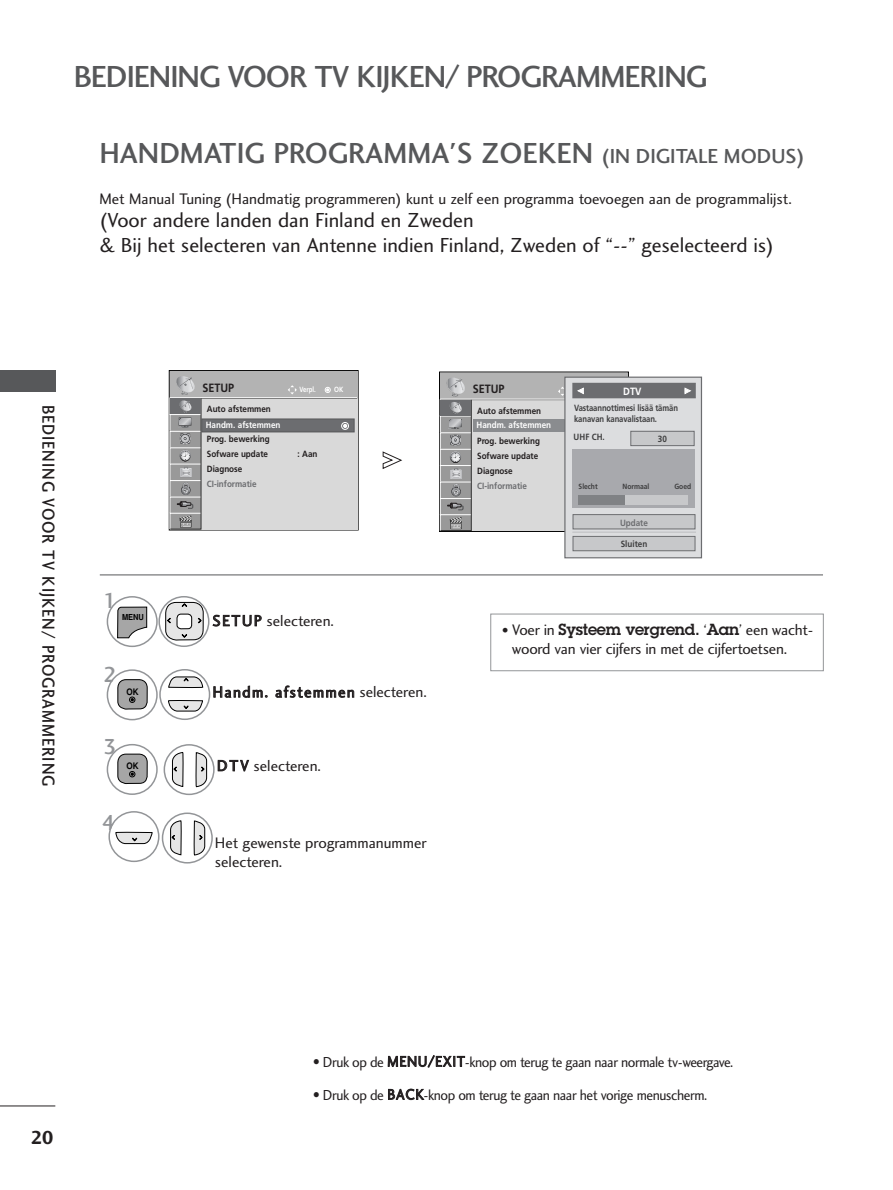
<style>
.page{position:relative;width:893px;height:1190px;background:#fff}
.page>*{position:absolute;margin:0;border:0;box-sizing:border-box;transform-origin:0 0}
.t1{font:31.5px "Charlotte Sans Medium Plain";letter-spacing:-.03em;color:#57585a}
.t2{font:30px "Charlotte Sans Medium Plain";color:#57585a}
.t3{font:22.5px "Charlotte Sans Medium Plain";color:#939598}
.t4{font:21px/25.2px "Charlotte Sans Book Plain";color:#231f20}
.t5{font:19.5px "Charlotte Sans Bold Plain";color:#231f20}
.t6{font:18px "Charlotte Sans Medium Plain";letter-spacing:.06em;color:#231f20;scale:.9 1}
.t7{font:15.75px/19.5px "Charlotte Sans Book Plain";color:#231f20}
.t8{font:600 15.75px "Lubalin Graph";letter-spacing:-.01em;color:#231f20}
.t9{font:15.75px "Charlotte Sans Book Plain";letter-spacing:.085em;color:#231f20}
.t10{font:15px "Charlotte Sans Book Plain";letter-spacing:-.03em;color:#231f20;scale:.95 1}
.t11{font:700 12px "Frutiger";color:#231f20;scale:.9 1}
.t12{font:700 10.5px "Frutiger";color:#fff;scale:.9 1}
.t13{font:700 9px/15px "Frutiger";color:#231f20;scale:.9 1}
.t14{font:700 9px/10.8px "Frutiger";letter-spacing:-.01em;color:#3e3e3f;scale:.85 1}
.t15{font:700 9px "Frutiger";color:#6c6d70;scale:.9 1}
.t16{font:700 9px "Frutiger";color:#fff;scale:.9 1}
.t17{font:700 9px "Frutiger";letter-spacing:-.01em;color:#3e3e3f;scale:.9 1}
.t18{font:700 9px "Helvetica";color:#000;scale:.9 1}
.t19{font:700 8.25px "Helvetica";color:#000;scale:.9 1}
.t20{font:700 7.5px "Frutiger";color:#3e3e3f;scale:.9 1}
.t21{font:700 7.5px "Frutiger";color:#fff;scale:.8 1}
.t22{font:700 7.5px "Frutiger";color:#fff;scale:.85 1}
.t23{font:6px "FZDING33";color:#fff}
.s1{font-size:21px}
.s2{font-family:"Charlotte Sans Book Plain";font-weight:400;font-size:14.25px}
.s3{font-family:"Charlotte Sans Book Plain";font-weight:400}
.s4{font-size:15.75px}
</style>
<div class="page">
<hr style="left:0;top:1105px;width:55px;height:1px;background:#231f20">
<div style="left:0;top:370px;width:55px;height:21px;background:#57585a"></div>
<div style="left:440px;top:373px;width:187px;height:26px;background:#b3b3b3"></div>
<div style="left:471px;top:399px;width:156px;height:131px;background:#d9d9d9"></div>
<svg style="left:558px;top:387px;width:6px;height:9px"></svg>
<hr style="left:440px;top:399px;width:187px;height:1px;background:#fff">
<svg style="left:439px;top:377px;width:33px;height:154px;background:#9a9a9b"></svg>
<div style="left:170px;top:371px;width:187px;height:27px;background:#b3b3b3"></div>
<div style="left:201px;top:398px;width:156px;height:131px;background:#d9d9d9"></div>
<svg style="left:288px;top:385px;width:9px;height:9px"></svg>
<svg style="left:325px;top:387px;width:5px;height:6px"></svg>
<hr style="left:170px;top:398px;width:187px;height:1px;background:#333">
<hr style="left:170px;top:397px;width:187px;height:1px;background:#fff">
<svg style="left:169px;top:375px;width:33px;height:155px;background:#9c9d9d"></svg>
<div style="left:490px;top:613px;width:333px;height:58px;border:1px solid #939598"></div>
<hr style="left:100px;top:574px;width:723px;height:1px;background:#57585a">
<div style="left:202px;top:419px;width:152px;height:12px;background:#6c6d70"></div>
<div style="left:201px;top:418px;width:153px;height:14px;border:1px solid #57585a"></div>
<svg style="left:343px;top:424px;width:4px;height:4px"></svg>
<div style="left:341px;top:422px;width:8px;height:8px;border:1px solid #fff;border-radius:50%"></div>
<div style="left:473px;top:419px;width:151px;height:12px;background:#8a8c8f"></div>
<svg style="left:382px;top:451px;width:20px;height:18px"></svg>
<div style="left:565px;top:378px;width:135px;height:179px;background:#dcdddf"></div>
<div style="left:564px;top:376px;width:138px;height:182px;border:1px solid #6c6d70"></div>
<div style="left:572px;top:449px;width:122px;height:59px;background:#a8a9ad"></div>
<div style="left:573px;top:383px;width:122px;height:14px;background:#6c6d70"></div>
<div style="left:572px;top:383px;width:123px;height:15px;border:1px solid #6c6d70"></div>
<div style="left:631px;top:431px;width:63px;height:14px;background:#c7c8ca"></div>
<div style="left:630px;top:431px;width:64px;height:15px;border:1px solid #6c6d70"></div>
<div style="left:573px;top:536px;width:121px;height:14px;background:#c7c8ca"></div>
<div style="left:572px;top:536px;width:123px;height:15px;border:1px solid #6c6d70"></div>
<div style="left:573px;top:515px;width:121px;height:14px;background:#c7c8ca"></div>
<div style="left:572px;top:514px;width:123px;height:15px;border:1px solid #6c6d70"></div>
<hr style="left:572px;top:532px;width:124px;height:1px;background:#bcbdc0">
<div style="left:578px;top:495px;width:110px;height:10px;background:#c7c8ca"></div>
<div style="left:578px;top:495px;width:47px;height:10px;background:#808285"></div>
<svg style="left:117px;top:606px;width:30px;height:32px"></svg>
<div style="left:107px;top:596px;width:51px;height:51px;border:2px solid #939598;border-radius:50%"></div>
<svg style="left:160px;top:597px;width:48px;height:48px"></svg>
<svg style="left:165px;top:602px;width:38px;height:38px"></svg>
<div style="left:158px;top:596px;width:51px;height:51px;border:2px solid #939598;border-radius:50%"></div>
<svg style="left:117px;top:679px;width:31px;height:31px"></svg>
<div style="left:107px;top:669px;width:51px;height:51px;border:2px solid #939598;border-radius:50%"></div>
<svg style="left:168px;top:676px;width:35px;height:12px"></svg>
<svg style="left:168px;top:700px;width:35px;height:11px"></svg>
<div style="left:159px;top:669px;width:51px;height:51px;border:2px solid #939598;border-radius:50%"></div>
<svg style="left:117px;top:753px;width:31px;height:31px"></svg>
<div style="left:107px;top:744px;width:51px;height:51px;border:2px solid #939598;border-radius:50%"></div>
<svg style="left:172px;top:751px;width:12px;height:36px"></svg>
<svg style="left:195px;top:752px;width:12px;height:35px"></svg>
<div style="left:163px;top:744px;width:52px;height:51px;border:2px solid #939598;border-radius:50%"></div>
<svg style="left:170px;top:820px;width:12px;height:35px"></svg>
<svg style="left:193px;top:820px;width:12px;height:35px"></svg>
<div style="left:162px;top:812px;width:51px;height:51px;border:2px solid #939598;border-radius:50%"></div>
<svg style="left:115px;top:831px;width:38px;height:13px"></svg>
<div style="left:108px;top:811px;width:51px;height:51px;border:2px solid #939598;border-radius:50%"></div>
<h1 class="t1" style="left:74px;top:64px;width:635px">BEDIENING VOOR TV KIJKEN/ PROGRAMMERING</h1>
<h2 class="t2" style="left:99px;top:141px;width:707px">HANDMATIG PROGRAMMA'S ZOEKEN <span class="s1">(IN DIGITALE MODUS)</span></h2>
<p class="t7" style="left:99px;top:191px;width:694px">Met Manual Tuning (Handmatig programmeren) kunt u zelf een programma toevoegen aan de programmalijst.</p>
<h3 class="t4" style="left:99px;top:209px;width:676px">(Voor andere landen dan Finland en Zweden<br>&amp; Bij het selecteren van Antenne indien Finland, Zweden of “--” geselecteerd is)</h3>
<p class="t6" style="left:55px;top:404px;width:425px;rotate:90deg">BEDIENING VOOR TV KIJKEN/ PROGRAMMERING</p>
<h3 class="t3" style="left:103px;top:592px;width:15px">1</h3>
<p class="t19" style="left:122px;top:614px;width:26px">MENU</p>
<h3 class="t3" style="left:103px;top:665px;width:15px">2</h3>
<p class="t18" style="left:126px;top:688px;width:15px">OK</p>
<h3 class="t3" style="left:103px;top:737px;width:15px">3</h3>
<p class="t18" style="left:126px;top:763px;width:15px">OK</p>
<h3 class="t3" style="left:102px;top:813px;width:15px">4</h3>
<p class="t11" style="left:202px;top:383px;width:37px">SETUP</p>
<p class="t21" style="left:299px;top:386px;width:22px">Verpl.</p>
<p class="t22" style="left:334px;top:386px;width:12px">OK</p>
<p class="t11" style="left:472px;top:384px;width:37px">SETUP</p>
<p class="t13" style="left:207px;top:402px;width:84px">Auto afstemmen<br>Handm. afstemmen<br>Prog. bewerking<br>Sofware update</p>
<p class="t13" style="left:477px;top:404px;width:73px">Auto afstemmen</p>
<p class="t13" style="left:477px;top:434px;width:71px">Prog. bewerking<br>Sofware update<br>Diagnose</p>
<p class="t15" style="left:477px;top:482px;width:57px">CI-informatie</p>
<p class="t16" style="left:206px;top:421px;width:84px">Handm. afstemmen</p>
<p class="t16" style="left:476px;top:421px;width:84px">Handm. afstemmen</p>
<p class="t13" style="left:297px;top:447px;width:24px">: Aan</p>
<p class="t13" style="left:207px;top:462px;width:41px">Diagnose</p>
<p class="t15" style="left:207px;top:480px;width:57px">CI-informatie</p>
<p class="t23" style="left:577px;top:388px;width:7px">F</p>
<p class="t12" style="left:623px;top:387px;width:22px">DTV</p>
<p class="t23" style="left:684px;top:388px;width:7px">G</p>
<p class="t21" style="left:569px;top:387px;width:22px">Verpl.</p>
<p class="t14" style="left:574px;top:403px;width:124px">Vastaannottimesi lisää tämän kanavan kanavalistaan.</p>
<p class="t17" style="left:573px;top:433px;width:36px">UHF CH.</p>
<p class="t17" style="left:658px;top:435px;width:11px">30</p>
<p class="t20" style="left:578px;top:483px;width:23px">Slecht</p>
<p class="t20" style="left:622px;top:483px;width:31px">Normaal</p>
<p class="t20" style="left:674px;top:483px;width:20px">Goed</p>
<p class="t15" style="left:620px;top:519px;width:33px">Update</p>
<p class="t17" style="left:620px;top:540px;width:31px">Sluiten</p>
<p class="t7" style="left:212px;top:612px;width:123px">SETUP selecteren.</p>
<p class="t9" style="left:212px;top:686px;width:216px">Handm. afstemmen selecteren.</p>
<p class="t7" style="left:217px;top:757px;width:106px">DTV selecteren.</p>
<p class="t7" style="left:215px;top:834px;width:213px">Het gewenste programmanummer selecteren.</p>
<p class="t8" style="left:502px;top:623px;width:313px"><span class="s2">•</span> <span class="s3">Voer in</span> Systeem vergrend. <span class="s3">‘</span>Aan<span class="s3">’ een wacht-</span></p>
<p class="t7" style="left:512px;top:641px;width:277px">woord van vier cijfers in met de cijfertoetsen.</p>
<p class="t5" style="left:31px;top:1129px;width:25px">20</p>
<p class="t10" style="left:313px;top:1055px;width:444px"><span class="s4">•</span> Druk op de MENU/EXIT-knop om terug te gaan naar normale tv-weergave.</p>
<p class="t10" style="left:313px;top:1088px;width:416px"><span class="s4">•</span> Druk op de BACK-knop om terug te gaan naar het vorige menuscherm.</p>
</div>
